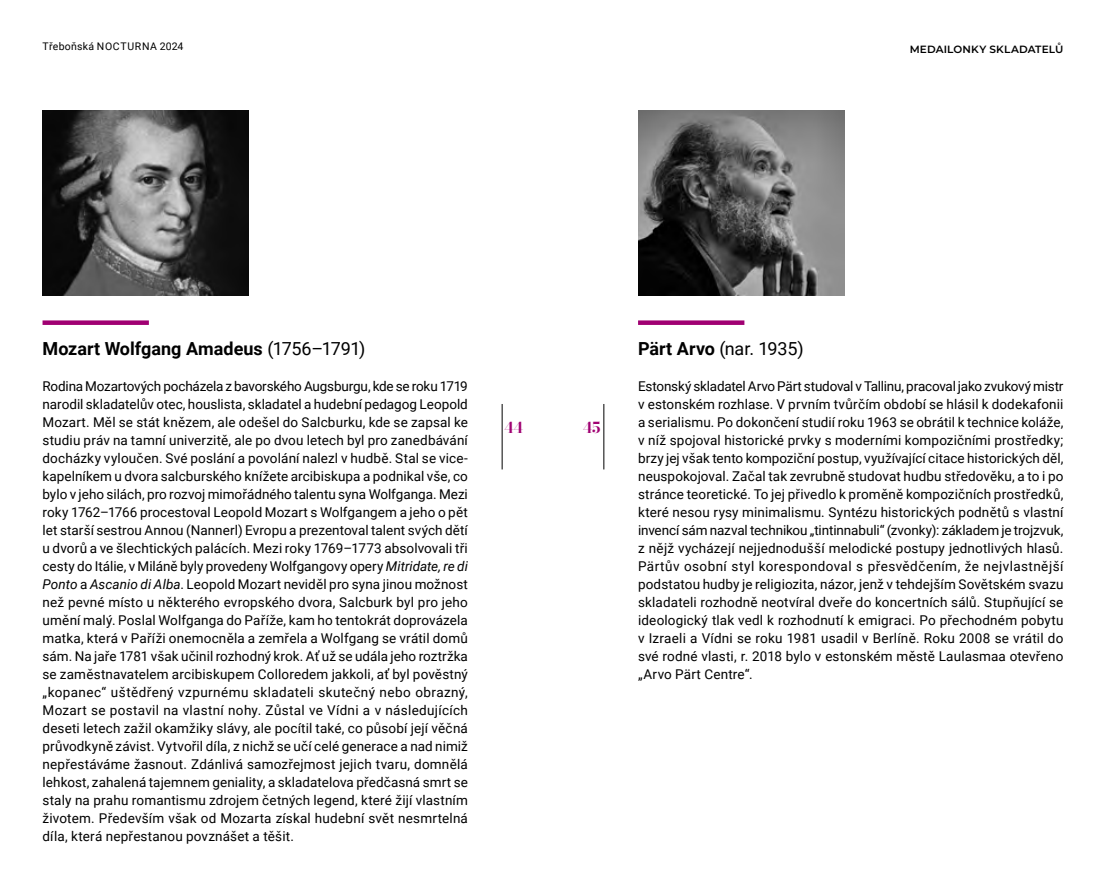
<style>
.page{position:relative;width:1106px;height:893px;background:#fff}
.page>*{position:absolute;margin:0;border:0;box-sizing:border-box;transform-origin:0 0}
.t1{font:700 18px "Roboto";color:#000}
.t2{font:18px "Roboto";letter-spacing:-.005em;color:#000}
.t3{font:700 15px "Bodoni Moda 18 pt";color:#a00072}
.t4{font:13.5px/18px "Roboto";letter-spacing:.015em;color:#000;text-align:justify}
.t5{font:10.5px "Roboto";letter-spacing:.03em;color:#000}
.t6{font:600 10.5px "Montserrat";letter-spacing:.015em;color:#000}
.s1{font-weight:400}
.s2{font-style:italic}
.s3{font-weight:700}
</style>
<div class="page">
<hr style="left:502px;top:404px;width:1px;height:65px;background:#000">
<hr style="left:603px;top:404px;width:1px;height:65px;background:#000">
<div style="left:43px;top:320px;width:106px;height:5px;background:#a00072"></div>
<img style="left:43px;top:111px;width:206px;height:185px">
<div style="left:638px;top:320px;width:106px;height:5px;background:#a00072"></div>
<img style="left:638px;top:111px;width:206px;height:185px">
<p class="t5" style="left:43px;top:39px;width:142px">Třeboňská NOCTURNA 2024</p>
<p class="t6" style="left:909px;top:42px;width:155px">MEDAILONKY SKLADATELŮ</p>
<h1 class="t1" style="left:43px;top:336px;width:324px">Mozart Wolfgang Amadeus <span class="s1">(1756–1791)</span></h1>
<p class="t4" style="left:43px;top:376px;width:427px">Rodina Mozartových pocházela z bavorského Augsburgu, kde se roku 1719 narodil skladatelův otec, houslista, skladatel a hudební pedagog Leopold Mozart. Měl se stát knězem, ale odešel do Salcburku, kde se zapsal ke studiu práv na tamní univerzitě, ale po dvou letech byl pro zanedbávání docházky vyloučen. Své poslání a povolání nalezl v hudbě. Stal se vice&shy;kapelníkem u dvora salcburského knížete arcibiskupa a podnikal vše, co bylo v jeho silách, pro rozvoj mimořádného talentu syna Wolfganga. Mezi roky 1762–1766 procestoval Leopold Mozart s Wolfgangem a jeho o pět let starší sestrou Annou (Nannerl) Evropu a prezentoval talent svých dětí u dvorů a ve šlechtických palácích. Mezi roky 1769–1773 absolvovali tři cesty do Itálie, v Miláně byly provedeny Wolfgangovy opery <span class="s2">Mitridate, re di Ponto</span> a <span class="s2">Ascanio di Alba</span>. Leopold Mozart neviděl pro syna jinou možnost než pevné místo u některého evropského dvora, Salcburk byl pro jeho umění malý. Poslal Wolfganga do Paříže, kam ho tentokrát doprovázela matka, která v Paříži onemocněla a zemřela a Wolfgang se vrátil domů sám. Na jaře 1781 však učinil rozhodný krok. Ať už se udála jeho roztržka se zaměstnavatelem arcibiskupem Colloredem jakkoli, ať byl pověstný „kopanec“ uštědřený vzpurnému skladateli skutečný nebo obrazný, Mozart se postavil na vlastní nohy. Zůstal ve Vídni a v následujících deseti letech zažil okamžiky slávy, ale pocítil také, co působí její věčná průvodkyně závist. Vytvořil díla, z nichž se učí celé generace a nad nimiž nepřestáváme žasnout. Zdánlivá samozřejmost jejich tvaru, domnělá lehkost, zahalená tajemnem geniality, a skladatelova předčasná smrt se staly na prahu romantismu zdrojem četných legend, které žijí vlastním životem. Především však od Mozarta získal hudební svět nesmrtelná díla, která nepřestanou povznášet a těšit.</p>
<p class="t3" style="left:504px;top:417px;width:21px">44</p>
<p class="t3" style="left:583px;top:417px;width:19px">45</p>
<h1 class="t2" style="left:638px;top:336px;width:167px"><span class="s3">Pärt Arvo</span> (nar. 1935)</h1>
<p class="t4" style="left:638px;top:376px;width:427px">Estonský skladatel Arvo Pärt studoval v Tallinu, pracoval jako zvukový mistr v estonském rozhlase. V prvním tvůrčím období se hlásil k dodekafonii a serialismu. Po dokončení studií roku 1963 se obrátil k technice koláže, v níž spojoval historické prvky s moderními kompozičními prostředky; brzy jej však tento kompoziční postup, využívající citace historických děl, neuspokojoval. Začal tak zevrubně studovat hudbu středověku, a to i po stránce teoretické. To jej přivedlo k proměně kompozičních prostředků, které nesou rysy minimalismu. Syntézu historických podnětů s vlastní invencí sám nazval technikou „tintinnabuli“ (zvonky): základem je trojzvuk, z nějž vycházejí nejjednodušší melodické postupy jednotlivých hlasů.<br>Pärtův osobní styl korespondoval s přesvědčením, že nejvlastnější podstatou hudby je religiozita, názor, jenž v tehdejším Sovětském svazu skladateli rozhodně neotvíral dveře do koncertních sálů. Stupňující se ideologický tlak vedl k rozhodnutí k emigraci. Po přechodném pobytu v Izraeli a Vídni se roku 1981 usadil v Berlíně. Roku 2008 se vrátil do své rodné vlasti, r. 2018 bylo v estonském městě Laulasmaa otevřeno „Arvo Pärt Centre“.</p>
</div>
